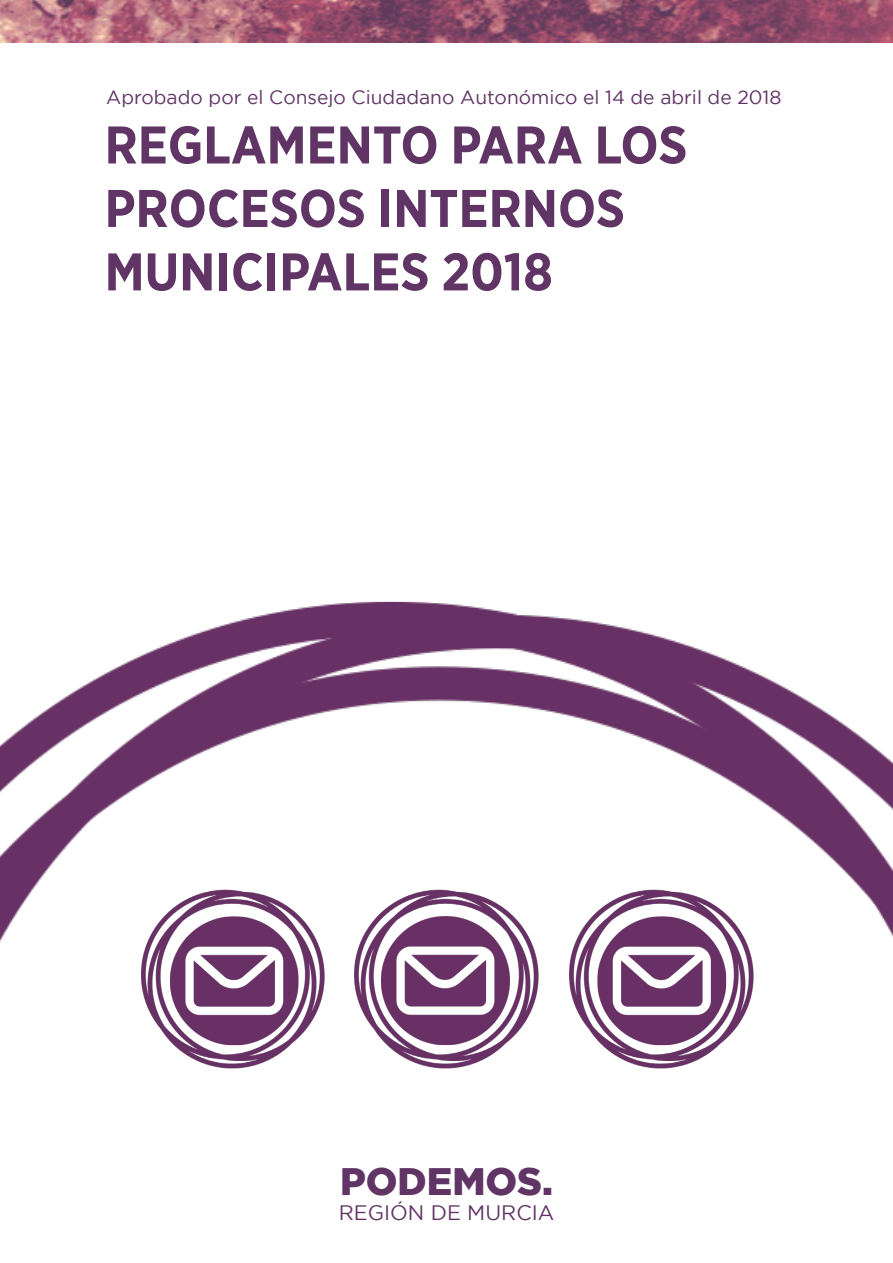
<style>
.page{position:relative;width:893px;height:1263px;background:#fff}
.page>*{position:absolute;margin:0;border:0;box-sizing:border-box;transform-origin:0 0}
.t1{font:700 52.8px/63.4px "Gotham Narrow";color:#603465}
.t2{font:900 38.25px "Gotham";color:#603465}
.t3{font:20.85px "Gotham";color:#603465}
.t4{font:19.2px "Gotham";color:#603465}
</style>
<div class="page">
<img style="left:0;top:601px;width:893px;height:342px">
<img style="left:0;top:0;width:893px;height:42px">
<img style="left:417px;top:875px;width:62px;height:194px">
<img style="left:479px;top:798px;width:366px;height:271px">
<img style="left:51px;top:798px;width:366px;height:271px">
<p class="t4" style="left:106px;top:84px;width:677px">Aprobado por el Consejo Ciudadano Autonómico el 14 de abril de 2018</p>
<p class="t1" style="left:105px;top:113px;width:584px">REGLAMENTO PARA LOS<br>PROCESOS INTERNOS<br>MUNICIPALES 2018</p>
<p class="t2" style="left:340px;top:1155px;width:214px">PODEMOS.</p>
<p class="t3" style="left:339px;top:1199px;width:217px">REGIÓN DE MURCIA</p>
</div>
